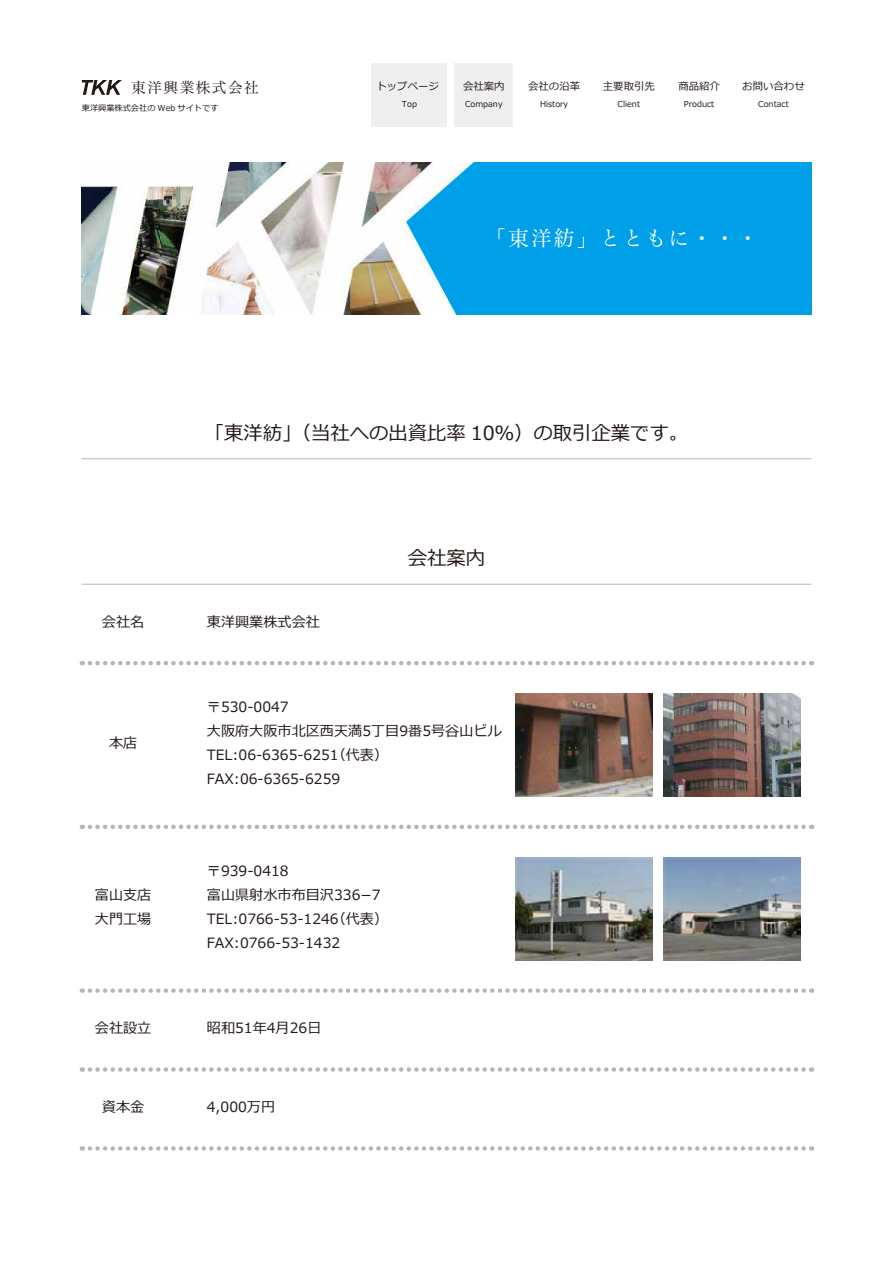
<style>
.page{position:relative;width:893px;height:1263px;background:#fff}
.page>*{position:absolute;margin:0;border:0;box-sizing:border-box;transform-origin:0 0}
.t1{font:20.85px "Hira Min Pro W3";letter-spacing:.1em;color:#fff}
.t2{font:19.35px "Meiryo";color:#221815}
.t3{font:14.7px "Hira Min Pro W3";letter-spacing:.1em;color:#221815}
.t4{font:14.1px/23.9px "Meiryo";color:#221815}
.t5{font:10.35px "Meiryo";color:#221815}
.t6{font:8.25px "Meiryo";color:#221815}
</style>
<div class="page">
<hr style="left:82px;top:584px;width:729px;height:1px;background:#b5b6b6">
<svg style="left:82px;top:661px;width:722px;height:4px"></svg>
<svg style="left:82px;top:825px;width:722px;height:4px"></svg>
<svg style="left:82px;top:988px;width:722px;height:5px"></svg>
<svg style="left:82px;top:1067px;width:722px;height:5px"></svg>
<svg style="left:82px;top:1146px;width:722px;height:5px"></svg>
<img style="left:515px;top:857px;width:138px;height:103px">
<img style="left:663px;top:857px;width:137px;height:103px">
<hr style="left:82px;top:458px;width:729px;height:1px;background:#b5b6b6">
<img style="left:515px;top:693px;width:138px;height:104px">
<img style="left:663px;top:693px;width:137px;height:104px">
<img style="left:82px;top:162px;width:325px;height:153px">
<svg style="left:407px;top:162px;width:404px;height:153px;background:#10a5e9"></svg>
<svg style="left:82px;top:80px;width:40px;height:15px"></svg>
<div style="left:372px;top:63px;width:75px;height:64px;background:#efefef"></div>
<div style="left:455px;top:63px;width:58px;height:64px;background:#efefef"></div>
<p class="t3" style="left:131px;top:75px;width:129px">東洋興業株式会社</p>
<p class="t6" style="left:82px;top:103px;width:138px">東洋興業株式会社の Web サイトです</p>
<p class="t5" style="left:376px;top:79px;width:64px">トップページ</p>
<p class="t6" style="left:402px;top:98px;width:17px">Top</p>
<p class="t5" style="left:463px;top:79px;width:43px">会社案内</p>
<p class="t6" style="left:465px;top:98px;width:39px">Company</p>
<p class="t5" style="left:528px;top:79px;width:54px">会社の沿革</p>
<p class="t6" style="left:540px;top:98px;width:30px">History</p>
<p class="t5" style="left:603px;top:79px;width:54px">主要取引先</p>
<p class="t6" style="left:618px;top:98px;width:24px">Client</p>
<p class="t5" style="left:678px;top:79px;width:43px">商品紹介</p>
<p class="t6" style="left:684px;top:98px;width:32px">Product</p>
<p class="t5" style="left:742px;top:79px;width:64px">お問い合わせ</p>
<p class="t6" style="left:758px;top:98px;width:32px">Contact</p>
<h1 class="t1" style="left:485px;top:221px;width:274px">「東洋紡」とともに・・・</h1>
<h2 class="t2" style="left:205px;top:419px;width:485px">「東洋紡」（当社への出資比率 10％）の取引企業です。</h2>
<p class="t4" style="left:102px;top:610px;width:44px">会社名</p>
<p class="t4" style="left:207px;top:610px;width:115px">東洋興業株式会社</p>
<h2 class="t2" style="left:408px;top:545px;width:79px">会社案内</h2>
<p class="t4" style="left:109px;top:732px;width:30px">本店</p>
<p class="t4" style="left:95px;top:884px;width:58px">富山支店大門工場</p>
<p class="t4" style="left:207px;top:696px;width:296px">〒530-0047<br>大阪府大阪市北区西天満5丁目9番5号谷山ビル<br>TEL:06-6365-6251（代表）<br>FAX:06-6365-6259</p>
<p class="t4" style="left:207px;top:860px;width:183px">〒939-0418<br>富山県射水市布目沢336−7<br>TEL:0766-53-1246（代表）<br>FAX:0766-53-1432</p>
<p class="t4" style="left:95px;top:1017px;width:58px">会社設立</p>
<p class="t4" style="left:207px;top:1017px;width:116px">昭和51年4月26日</p>
<p class="t4" style="left:102px;top:1096px;width:44px">資本金</p>
<p class="t4" style="left:207px;top:1096px;width:70px">4,000万円</p>
</div>
